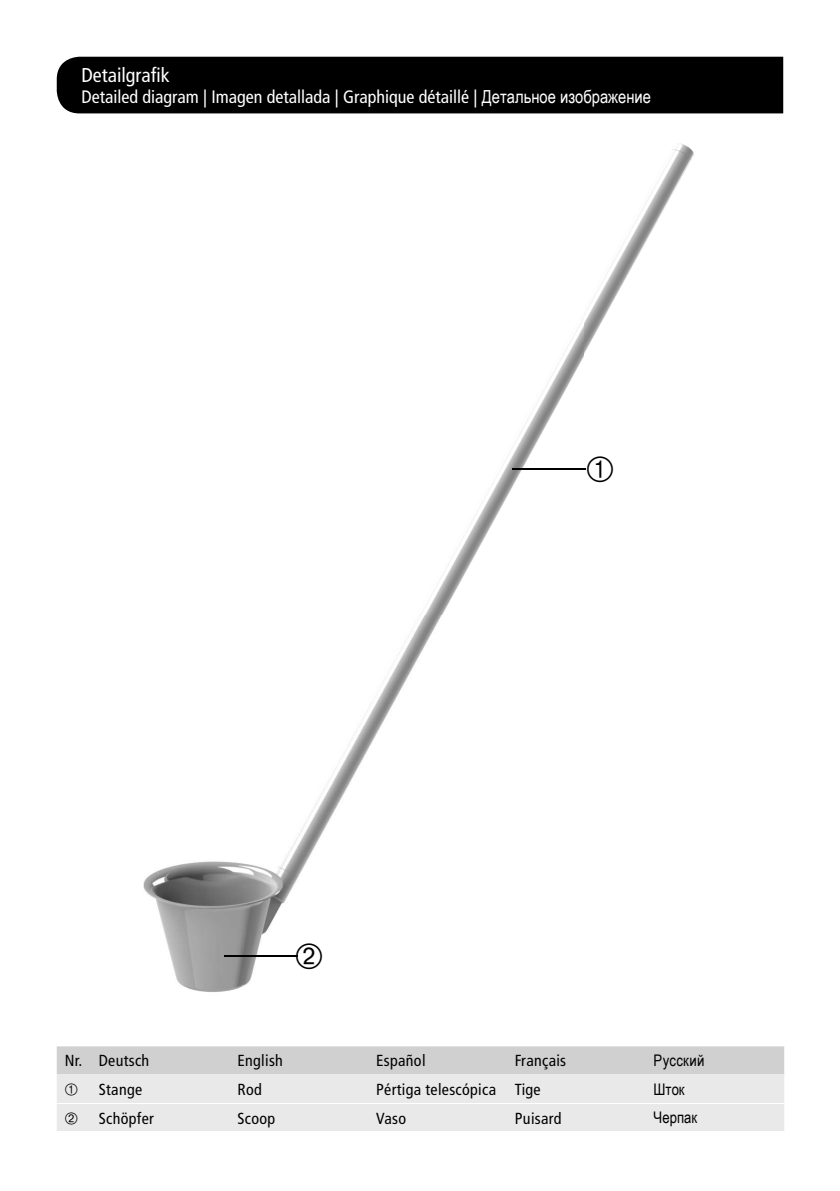
<style>
.page{position:relative;width:840px;height:1191px;background:#fff}
.page>*{position:absolute;margin:0;border:0;box-sizing:border-box;transform-origin:0 0}
.t1{font:condensed 20px "Frutiger";color:#fff}
.t2{font:condensed 18px "Frutiger";color:#fff}
.t3{font:condensed 16px "Frutiger";letter-spacing:.02em;color:#000}
.t4{font:16px "Arial Narrow";color:#000}
.t5{font:16px "Arial Narrow";letter-spacing:.02em;color:#000}
.s1{font-family:"Arial Narrow";font-stretch:normal}
</style>
<div class="page">
<div style="left:57px;top:1046px;width:726px;height:28px;background:#d0d0d0"></div>
<div style="left:57px;top:1074px;width:726px;height:57px;background:#e9e9e9"></div>
<hr style="left:57px;top:1102px;width:34px;height:1px;background:#fff">
<hr style="left:91px;top:1102px;width:138px;height:1px;background:#fff">
<hr style="left:229px;top:1102px;width:139px;height:1px;background:#fff">
<hr style="left:368px;top:1102px;width:138px;height:1px;background:#fff">
<hr style="left:506px;top:1102px;width:139px;height:1px;background:#fff">
<hr style="left:645px;top:1102px;width:138px;height:1px;background:#fff">
<div style="left:57px;top:57px;width:725px;height:56px;background:#000"></div>
<img style="left:143px;top:143px;width:551px;height:849px">
<hr style="left:512px;top:468px;width:74px;height:1px;background:#000">
<hr style="left:223px;top:955px;width:74px;height:1px;background:#000">
<svg style="left:65px;top:1083px;width:12px;height:12px"></svg>
<svg style="left:65px;top:1112px;width:12px;height:12px"></svg>
<svg style="left:586px;top:456px;width:26px;height:26px"></svg>
<svg style="left:296px;top:943px;width:26px;height:25px"></svg>
<p class="t1" style="left:81px;top:63px;width:90px">Detailgrafik</p>
<p class="t2" style="left:81px;top:87px;width:570px">Detailed diagram | Imagen detallada | Graphique détaillé | <span class="s1">Детальное изображение</span></p>
<p class="t3" style="left:65px;top:1051px;width:86px">Nr. Deutsch</p>
<p class="t3" style="left:237px;top:1051px;width:47px">English</p>
<p class="t3" style="left:376px;top:1051px;width:51px">Español</p>
<p class="t3" style="left:514px;top:1051px;width:53px">Français</p>
<p class="t5" style="left:653px;top:1048px;width:52px">Русский</p>
<p class="t3" style="left:99px;top:1080px;width:45px">Stange</p>
<p class="t3" style="left:237px;top:1080px;width:26px">Rod</p>
<p class="t3" style="left:376px;top:1080px;width:166px">Pértiga telescópica Tige</p>
<p class="t4" style="left:653px;top:1077px;width:33px">Шток</p>
<p class="t3" style="left:99px;top:1108px;width:56px">Schöpfer</p>
<p class="t3" style="left:237px;top:1108px;width:39px">Scoop</p>
<p class="t3" style="left:376px;top:1108px;width:31px">Vaso</p>
<p class="t3" style="left:514px;top:1108px;width:48px">Puisard</p>
<p class="t4" style="left:653px;top:1106px;width:45px">Черпак</p>
</div>
